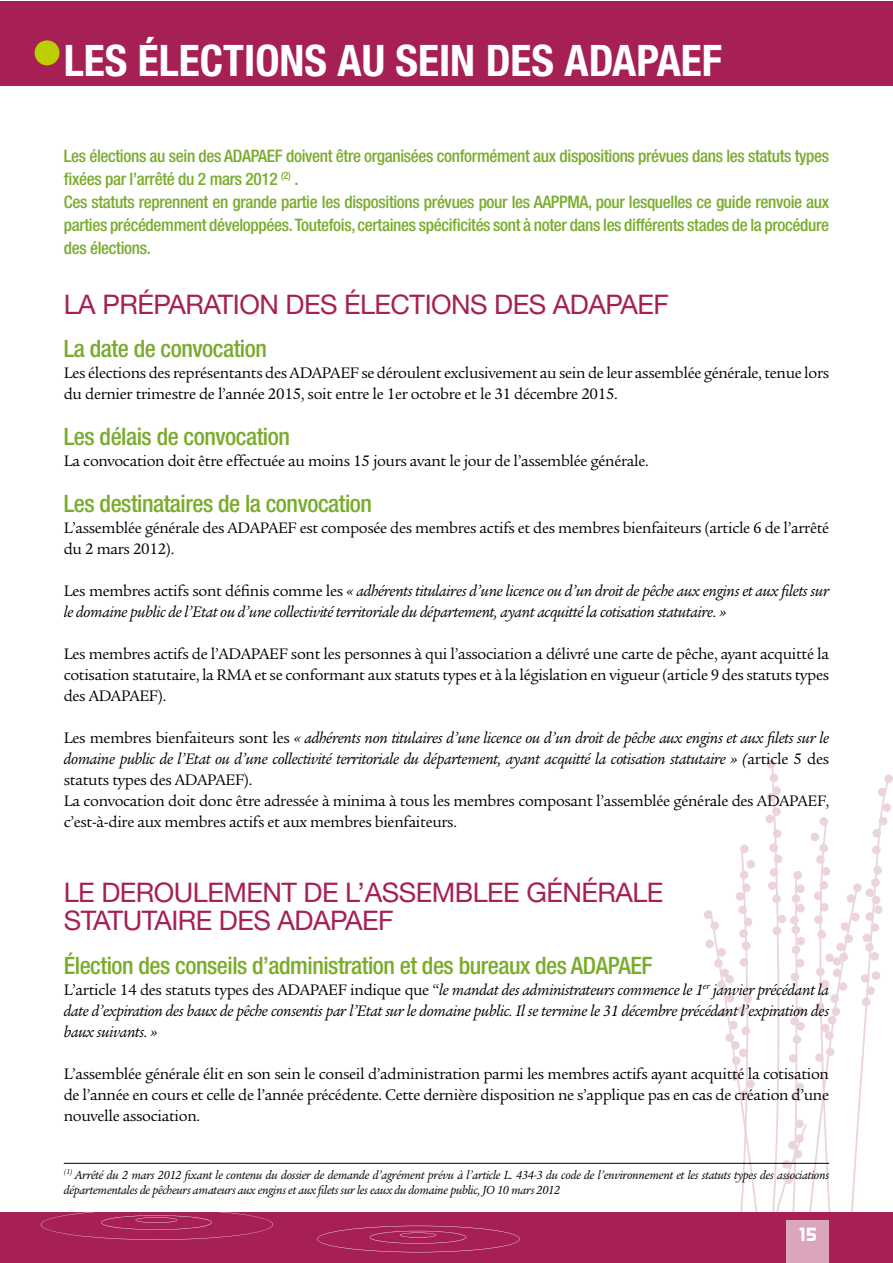
<style>
.page{position:relative;width:893px;height:1263px;background:#fff}
.page>*{position:absolute;margin:0;border:0;box-sizing:border-box;transform-origin:0 0}
.t1{font:700 condensed 43.5px "Helvetica Neue";color:#fff}
.t2{font:27px/28.5px "Helvetica Neue";letter-spacing:-.02em;color:#a62055}
.t3{font:500 condensed 24px "Helvetica Neue";letter-spacing:-.02em;color:#79ac2c}
.t4{font:700 19.5px "Aero Matics Display";color:#fff}
.t5{font:500 condensed 17.25px/22.8px "Helvetica Neue";letter-spacing:-.02em;color:#79ac2c}
.t6{font:16.5px/21px "Legacy Serif";letter-spacing:-.02em;color:#000}
.t7{font:italic 16.5px/21px "Legacy Serif";letter-spacing:-.02em;color:#000}
.t8{font:italic 12.75px/15px "Legacy Serif";letter-spacing:-.02em;color:#000}
.s1{font-style:normal}
.s2{font-style:italic}
</style>
<div class="page">
<div style="left:0;top:1px;width:892px;height:84px;background:#a62055"></div>
<div style="left:35px;top:40px;width:25px;height:25px;background:#bccf00;border-radius:50%"></div>
<div style="left:704px;top:910px;width:8px;height:9px;background:#ecd5da;border-radius:50%"></div>
<div style="left:705px;top:939px;width:9px;height:9px;background:#ecd5da;border-radius:50%"></div>
<div style="left:767px;top:760px;width:8px;height:8px;background:#ecd5da;border-radius:50%"></div>
<div style="left:884px;top:774px;width:8px;height:9px;background:#ecd5da;border-radius:50%"></div>
<svg style="left:710px;top:764px;width:180px;height:448px"></svg>
<div style="left:0;top:1212px;width:892px;height:51px;background:#a62055"></div>
<svg style="left:317px;top:1226px;width:203px;height:26px"></svg>
<svg style="left:41px;top:1212px;width:232px;height:28px"></svg>
<div style="left:787px;top:1220px;width:42px;height:43px;background:#dba5bb"></div>
<hr style="left:64px;top:1163px;width:765px;height:1px;background:#000">
<h1 class="t1" style="left:64px;top:34px;width:660px">LES ÉLECTIONS AU SEIN DES ADAPAEF</h1>
<p class="t5" style="left:64px;top:145px;width:767px">Les élections au sein des ADAPAEF doivent être organisées conformément aux dispositions prévues dans les statuts types fixées par l’arrêté du 2 mars 2012 <sup>(2)</sup> .<br>Ces statuts reprennent en grande partie les dispositions prévues pour les AAPPMA, pour lesquelles ce guide renvoie aux parties précédemment développées. Toutefois, certaines spécificités sont à noter dans les différents stades de la procédure des élections.</p>
<h2 class="t2" style="left:64px;top:289px;width:607px">LA PRÉPARATION DES ÉLECTIONS DES ADAPAEF</h2>
<h3 class="t3" style="left:64px;top:335px;width:205px">La date de convocation</h3>
<p class="t6" style="left:64px;top:363px;width:767px">Les élections des représentants des ADAPAEF se déroulent exclusivement au sein de leur assemblée générale, tenue lors du dernier trimestre de l’année 2015, soit entre le 1er octobre et le 31 décembre 2015.</p>
<h3 class="t3" style="left:64px;top:422px;width:228px">Les délais de convocation</h3>
<p class="t6" style="left:64px;top:450px;width:586px">La convocation doit être effectuée au moins 15 jours avant le jour de l’assemblée générale.</p>
<h3 class="t3" style="left:64px;top:489px;width:310px">Les destinataires de la convocation</h3>
<p class="t6" style="left:64px;top:517px;width:767px">L’assemblée générale des ADAPAEF est composée des membres actifs et des membres bienfaiteurs (article 6 de l’arrêté du 2 mars 2012).</p>
<p class="t7" style="left:64px;top:580px;width:767px"><span class="s1">Les membres actifs sont définis comme les</span> « adhérents titulaires d’une licence ou d’un droit de pêche aux engins et aux filets sur le domaine public de l’Etat ou d’une collectivité territoriale du département, ayant acquitté la cotisation statutaire. »</p>
<p class="t6" style="left:64px;top:643px;width:767px;text-align:justify">Les membres actifs de l’ADAPAEF sont les personnes à qui l’association a délivré une carte de pêche, ayant acquitté la cotisation statutaire, la RMA et se conformant aux statuts types et à la législation en vigueur (article 9 des statuts types des ADAPAEF).</p>
<p class="t6" style="left:64px;top:727px;width:767px">Les membres bienfaiteurs sont les <span class="s2">« adhérents non titulaires d’une licence ou d’un droit de pêche aux engins et aux filets sur le domaine public de l’Etat ou d’une collectivité territoriale du département, ayant acquitté la cotisation statutaire » (</span>article 5 des statuts types des ADAPAEF).<br>La convocation doit donc être adressée à minima à tous les membres composant l’assemblée générale des ADAPAEF, c’est-à-dire aux membres actifs et aux membres bienfaiteurs.</p>
<h2 class="t2" style="left:64px;top:877px;width:601px">LE DEROULEMENT DE L’ASSEMBLEE GÉNÉRALE<br>STATUTAIRE DES ADAPAEF</h2>
<h3 class="t3" style="left:64px;top:951px;width:590px">Élection des conseils d’administration et des bureaux des ADAPAEF</h3>
<p class="t7" style="left:64px;top:979px;width:767px;text-align:justify"><span class="s1">L’article 14 des statuts types des ADAPAEF indique que “</span>le mandat des administrateurs commence le 1<sup>er</sup> janvier précédant la date d’expiration des baux de pêche consentis par l’Etat sur le domaine public. Il se termine le 31 décembre précédant l’expiration des baux suivants. »</p>
<p class="t6" style="left:64px;top:1063px;width:767px;text-align:justify">L’assemblée générale élit en son sein le conseil d’administration parmi les membres actifs ayant acquitté la cotisation de l’année en cours et celle de l’année précédente. Cette dernière disposition ne s’applique pas en cas de création d’une nouvelle association.</p>
<p class="t8" style="left:64px;top:1167px;width:767px"><sup>(1)</sup> Arrêté du 2 mars 2012 fixant le contenu du dossier de demande d’agrément prévu à l’article L. 434-3 du code de l’environnement et les statuts types des associations départementales de pêcheurs amateurs aux engins et aux filets sur les eaux du domaine public, JO 10 mars 2012</p>
<p class="t4" style="left:799px;top:1223px;width:20px">15</p>
</div>
